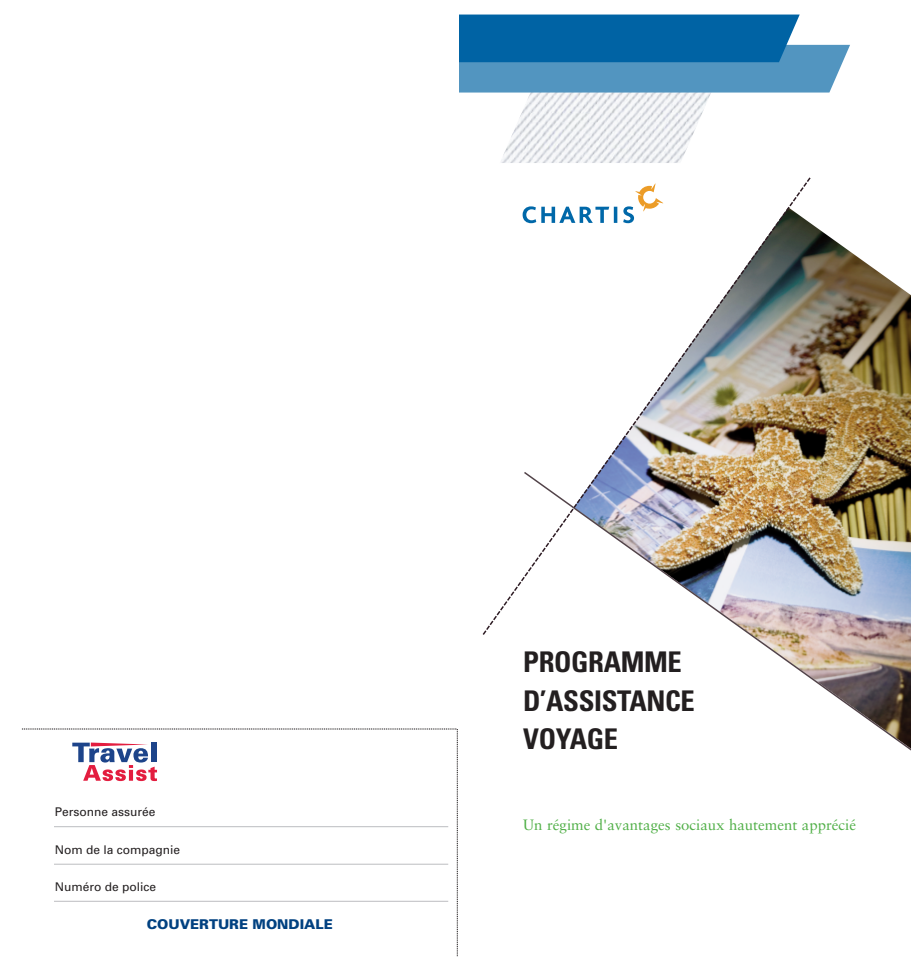
<style>
.page{position:relative;width:918px;height:972px;background:#fff}
.page>*{position:absolute;margin:0;border:0;box-sizing:border-box;transform-origin:0 0}
.t1{font:700 condensed 28.5px/38.5px "Univers";letter-spacing:-.015em;color:#231f20}
.t2{font:15px "Sabon LT Std";color:#50af47}
.t3{font:900 13.5px "Univers";color:#014181}
.t4{font:12px "Univers";color:#231f20}
</style>
<div class="page">
<svg style="left:22px;top:729px;width:436px;height:227px"></svg>
<img style="left:809px;top:222px;width:102px;height:248px">
<img style="left:486px;top:183px;width:323px;height:446px">
<svg style="left:482px;top:629px;width:6px;height:6px"></svg>
<svg style="left:805px;top:177px;width:6px;height:7px"></svg>
<img style="left:522px;top:470px;width:389px;height:281px">
<svg style="left:459px;top:15px;width:391px;height:148px"></svg>
<p class="t4" style="left:55px;top:807px;width:102px">Personne assurée</p>
<p class="t4" style="left:55px;top:845px;width:127px">Nom de la compagnie</p>
<p class="t4" style="left:55px;top:882px;width:103px">Numéro de police</p>
<p class="t3" style="left:147px;top:919px;width:187px">COUVERTURE MONDIALE</p>
<h1 class="t1" style="left:523px;top:645px;width:173px">PROGRAMME<br>D’ASSISTANCE<br>VOYAGE</h1>
<p class="t2" style="left:523px;top:818px;width:334px">Un régime d'avantages sociaux hautement apprécié</p>
</div>
